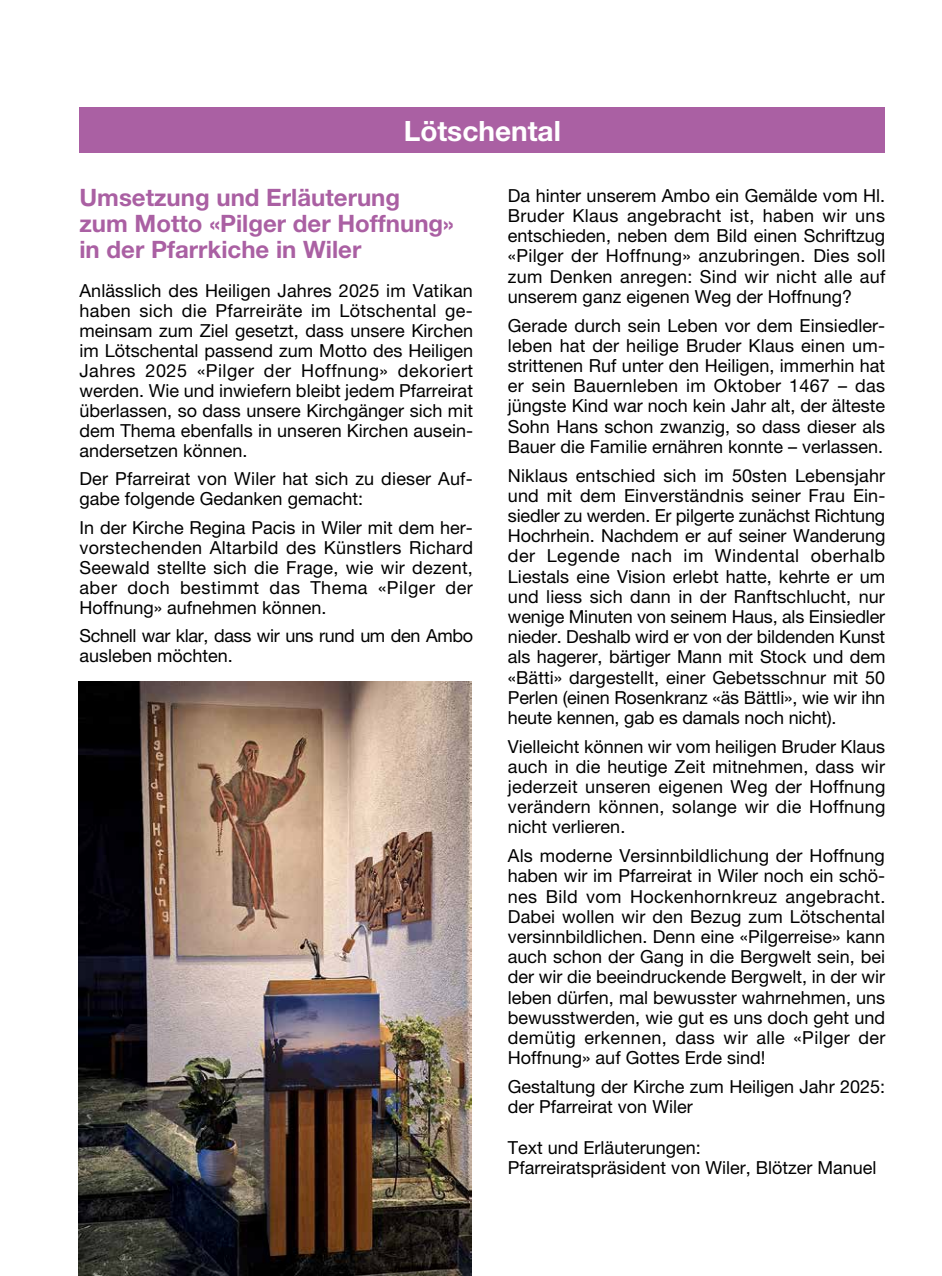
<style>
.page{position:relative;width:942px;height:1276px;background:#fff}
.page>*{position:absolute;margin:0;border:0;box-sizing:border-box;transform-origin:0 0}
.t1{font:700 28px "Helvetica Neue LT Pro";color:#fff}
.t2{font:700 24px/26px "Helvetica Neue LT Pro";color:#aa60a3}
.t3{font:18px/20.2px "Helvetica Neue LT Pro";color:#000;text-align:justify}
.t4{font:18px/20px "Helvetica Neue LT Pro";letter-spacing:-.02em;color:#000}
</style>
<div class="page">
<div style="left:79px;top:108px;width:805px;height:45px;background:#aa60a3"></div>
<img style="left:78px;top:681px;width:393px;height:595px">
<h1 class="t1" style="left:403px;top:113px;width:159px">Lötschental</h1>
<h2 class="t2" style="left:79px;top:184px;width:376px">Umsetzung und Erläuterung zum Motto «Pilger der Hoffnung» in der Pfarrkiche in Wiler</h2>
<p class="t3" style="left:79px;top:280px;width:395px">Anlässlich des Heiligen Jahres 2025 im Vatikan haben sich die Pfarreiräte im Lötschental ge&shy;meinsam zum Ziel gesetzt, dass unsere Kirchen im Lötschental passend zum Motto des Heiligen Jahres 2025 «Pilger der Hoffnung» dekoriert werden. Wie und inwiefern bleibt jedem Pfarreirat überlassen, so dass unsere Kirchgänger sich mit dem Thema ebenfalls in unseren Kirchen ausein&shy;andersetzen können.</p>
<p class="t3" style="left:79px;top:468px;width:395px">Der Pfarreirat von Wiler hat sich zu dieser Auf&shy;gabe folgende Gedanken gemacht:</p>
<p class="t3" style="left:79px;top:517px;width:395px">In der Kirche Regina Pacis in Wiler mit dem her&shy;vorstechenden Altarbild des Künstlers Richard Seewald stellte sich die Frage, wie wir dezent, aber doch bestimmt das Thema «Pilger der Hoffnung» aufnehmen können.</p>
<p class="t4" style="left:79px;top:625px;width:395px">Schnell war klar, dass wir uns rund um den Ambo ausleben möchten.</p>
<p class="t3" style="left:507px;top:185px;width:379px">Da hinter unserem Ambo ein Gemälde vom Hl.<br>Bruder Klaus angebracht ist, haben wir uns entschieden, neben dem Bild einen Schriftzug «Pilger der Hoffnung» anzubringen. Dies soll zum Denken anregen: Sind wir nicht alle auf unserem ganz eigenen Weg der Hoffnung?</p>
<p class="t3" style="left:507px;top:315px;width:379px">Gerade durch sein Leben vor dem Einsiedler&shy;leben hat der heilige Bruder Klaus einen um&shy;strittenen Ruf unter den Heiligen, immerhin hat er sein Bauernleben im Oktober 1467 – das jüngste Kind war noch kein Jahr alt, der älteste Sohn Hans schon zwanzig, so dass dieser als Bauer die Familie ernähren konnte – verlassen.</p>
<p class="t3" style="left:507px;top:465px;width:379px">Niklaus entschied sich im 50sten Lebensjahr und mit dem Einverständnis seiner Frau Ein&shy;siedler zu werden. Er pilgerte zunächst Richtung Hochrhein. Nachdem er auf seiner Wanderung der Legende nach im Windental oberhalb Liestals eine Vision erlebt hatte, kehrte er um und liess sich dann in der Ranftschlucht, nur wenige Minuten von seinem Haus, als Einsiedler nieder. Deshalb wird er von der bildenden Kunst als hagerer, bärtiger Mann mit Stock und dem «Bätti» dargestellt, einer Gebetsschnur mit 50<br>Perlen (einen Rosenkranz «äs Bättli», wie wir ihn heute kennen, gab es damals noch nicht).</p>
<p class="t3" style="left:507px;top:736px;width:379px">Vielleicht können wir vom heiligen Bruder Klaus auch in die heutige Zeit mitnehmen, dass wir jederzeit unseren eigenen Weg der Hoffnung verändern können, solange wir die Hoffnung nicht verlieren.</p>
<p class="t3" style="left:507px;top:845px;width:379px">Als moderne Versinnbildlichung der Hoffnung haben wir im Pfarreirat in Wiler noch ein schö&shy;nes Bild vom Hockenhornkreuz angebracht.<br>Dabei wollen wir den Bezug zum Lötschental versinnbildlichen. Denn eine «Pilgerreise» kann auch schon der Gang in die Bergwelt sein, bei der wir die beeindruckende Bergwelt, in der wir leben dürfen, mal bewusster wahrnehmen, uns bewusstwerden, wie gut es uns doch geht und demütig erkennen, dass wir alle «Pilger der Hoffnung» auf Gottes Erde sind!</p>
<p class="t3" style="left:507px;top:1076px;width:378px">Gestaltung der Kirche zum Heiligen Jahr 2025: der Pfarreirat von Wiler</p>
<p class="t3" style="left:507px;top:1137px;width:370px">Text und Erläuterungen:<br>Pfarreiratspräsident von Wiler, Blötzer Manuel</p>
</div>
